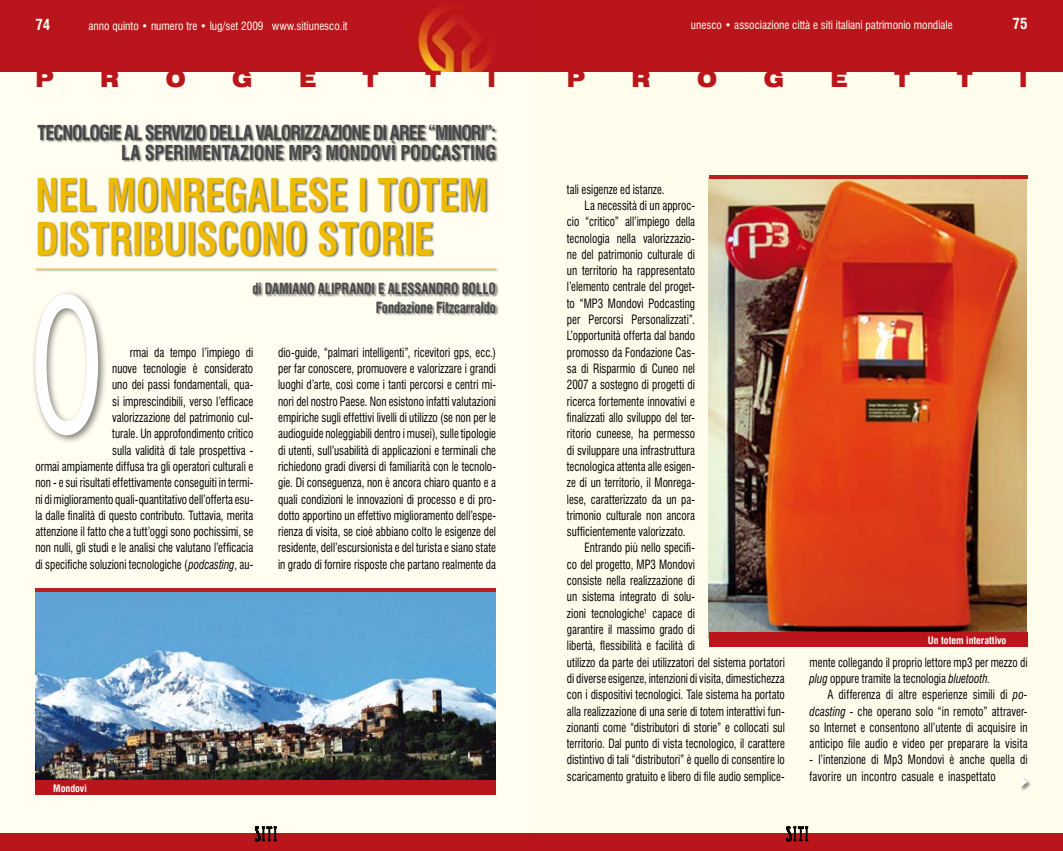
<style>
.page{position:relative;width:1063px;height:851px;background:#fff}
.page>*{position:absolute;margin:0;border:0;box-sizing:border-box;transform-origin:0 0}
.t1{font:700 condensed 43.75px/43.8px "Swiss 721 BT";letter-spacing:-.01em;color:#efbb00;scale:.9 1}
.t2{font:900 expanded 22.5px "Swiss 721 BT";color:#bb151c;scale:.85 1}
.t3{font:700 condensed 20px/20px "Swiss 721 BT";letter-spacing:-.04em;color:#464648;text-align:right;scale:.9 1}
.t4{font:700 condensed 15px/18.8px "Swiss 721 BT";color:#464648;text-align:right;scale:.85 1}
.t5{font:700 condensed 15px "Swiss 721 BT";color:#fffef1}
.t6{font:condensed 12.5px/16.2px "Swiss 721 BT";color:#000;text-align:justify;scale:.88 1}
.t7{font:condensed 11.25px "Swiss 721 BT";color:#fffef1}
.t8{font:700 condensed 10px "Swiss 721 BT";color:#fff}
.s1{font-style:italic}
</style>
<div class="page">
<div style="left:0;top:0;width:531px;height:850px;background:#fffef1"></div>
<div style="left:531px;top:0;width:532px;height:850px;background:#fffdec"></div>
<img style="left:35px;top:591px;width:461px;height:189px">
<img style="left:708px;top:177px;width:319px;height:461px">
<div style="left:0;top:0;width:531px;height:71px;background:#ba151c"></div>
<div style="left:0;top:833px;width:1063px;height:17px;background:#bb151c"></div>
<div style="left:531px;top:0;width:532px;height:71px;background:#bb151c"></div>
<svg style="left:255px;top:826px;width:21px;height:15px"></svg>
<svg style="left:787px;top:826px;width:21px;height:15px"></svg>
<div style="left:709px;top:632px;width:319px;height:14px;background:#bb151c"></div>
<hr style="left:709px;top:175px;width:319px;height:4px;background:#bc1e1e">
<hr style="left:35px;top:588px;width:461px;height:3px;background:#bc1e1e">
<div style="left:35px;top:780px;width:461px;height:14px;background:#bb151c"></div>
<div style="left:31px;top:289px;width:77px;height:156px;background:#000;opacity:.5"></div>
<svg style="left:35px;top:317px;width:63px;height:118px"></svg>
<div style="left:1020px;top:776px;width:13px;height:16px;background:#000;opacity:.5"></div>
<svg style="left:1020px;top:776px;width:8px;height:11px"></svg>
<div style="left:34px;top:123px;width:465px;height:194px;background:#000;opacity:.59"></div>
<hr style="left:35px;top:269px;width:461px;height:1px;background:#efbb00">
<p class="t5" style="left:35px;top:16px;width:16px">74</p>
<p class="t7" style="left:89px;top:19px;width:261px">anno quinto • numero tre • lug/set 2009 www.sitiunesco.it</p>
<p class="t7" style="left:691px;top:18px;width:263px">unesco • associazione città e siti italiani patrimonio mondiale</p>
<p class="t5" style="left:1013px;top:14px;width:16px">75</p>
<h2 class="t2" style="left:35px;top:65px;width:23px">P</h2>
<h2 class="t2" style="left:100px;top:65px;width:24px">R</h2>
<h2 class="t2" style="left:166px;top:65px;width:25px">O</h2>
<h2 class="t2" style="left:232px;top:65px;width:25px">G</h2>
<h2 class="t2" style="left:299px;top:65px;width:21px">E</h2>
<h2 class="t2" style="left:363px;top:65px;width:20px">T</h2>
<h2 class="t2" style="left:426px;top:65px;width:20px">T</h2>
<h2 class="t2" style="left:488px;top:65px;width:11px">I</h2>
<h2 class="t2" style="left:567px;top:65px;width:23px">P</h2>
<h2 class="t2" style="left:632px;top:65px;width:24px">R</h2>
<h2 class="t2" style="left:697px;top:65px;width:25px">O</h2>
<h2 class="t2" style="left:764px;top:65px;width:25px">G</h2>
<h2 class="t2" style="left:831px;top:65px;width:21px">E</h2>
<h2 class="t2" style="left:894px;top:65px;width:20px">T</h2>
<h2 class="t2" style="left:957px;top:65px;width:20px">T</h2>
<h2 class="t2" style="left:1019px;top:65px;width:11px">I</h2>
<h3 class="t3" style="left:38px;top:123px;width:511px">TECNOLOGIE AL SERVIZIO DELLA VALORIZZAZIONE DI AREE “MINORI”:<br>LA SPERIMENTAZIONE MP3 MONDOVÌ PODCASTING</h3>
<h1 class="t1" style="left:35px;top:173px;width:504px">NEL MONREGALESE I TOTEM<br>DISTRIBUISCONO STORIE</h1>
<p class="t4" style="left:252px;top:279px;width:288px">di DAMIANO ALIPRANDI E ALESSANDRO BOLLO<br>Fondazione Fitzcarraldo</p>
<p class="t6" style="left:567px;top:181px;width:113px">tali esigenze ed istanze.</p>
<p class="t6" style="left:585px;top:197px;width:127px">La necessità di un approc-</p>
<p class="t6" style="left:567px;top:213px;width:147px">cio “critico” all’impiego della</p>
<p class="t6" style="left:567px;top:230px;width:147px">tecnologia nella valorizzazio-</p>
<p class="t6" style="left:567px;top:246px;width:147px">ne del patrimonio culturale di</p>
<p class="t6" style="left:567px;top:262px;width:147px">un territorio ha rappresentato</p>
<p class="t6" style="left:567px;top:279px;width:147px">l’elemento centrale del proget-</p>
<p class="t6" style="left:567px;top:295px;width:147px">to “MP3 Mondovì Podcasting</p>
<p class="t6" style="left:567px;top:311px;width:147px">per Percorsi Personalizzati”.</p>
<p class="t6" style="left:567px;top:327px;width:147px">L’opportunità offerta dal bando</p>
<p class="t6" style="left:567px;top:344px;width:147px">promosso da Fondazione Cas-</p>
<p class="t6" style="left:567px;top:360px;width:147px">sa di Risparmio di Cuneo nel</p>
<p class="t6" style="left:567px;top:376px;width:147px">2007 a sostegno di progetti di</p>
<p class="t6" style="left:567px;top:393px;width:147px">ricerca fortemente innovativi e</p>
<p class="t6" style="left:567px;top:409px;width:147px">finalizzati allo sviluppo del ter-</p>
<p class="t6" style="left:567px;top:425px;width:147px">ritorio cuneese, ha permesso</p>
<p class="t6" style="left:567px;top:442px;width:147px">di sviluppare una infrastruttura</p>
<p class="t6" style="left:567px;top:458px;width:147px">tecnologica attenta alle esigen-</p>
<p class="t6" style="left:567px;top:474px;width:147px">ze di un territorio, il Monrega-</p>
<p class="t6" style="left:567px;top:490px;width:147px">lese, caratterizzato da un pa-</p>
<p class="t6" style="left:567px;top:507px;width:147px">trimonio culturale non ancora</p>
<p class="t6" style="left:567px;top:523px;width:136px">sufficientemente valorizzato.</p>
<p class="t6" style="left:585px;top:539px;width:127px">Entrando più nello specifi-</p>
<p class="t6" style="left:567px;top:556px;width:147px">co del progetto, MP3 Mondovì</p>
<p class="t6" style="left:567px;top:572px;width:147px">consiste nella realizzazione di</p>
<p class="t6" style="left:567px;top:588px;width:147px">un sistema integrato di solu-</p>
<p class="t6" style="left:567px;top:605px;width:147px">zioni tecnologiche<sup>1</sup> capace di</p>
<p class="t6" style="left:567px;top:621px;width:147px">garantire il massimo grado di</p>
<p class="t6" style="left:567px;top:637px;width:147px">libertà, flessibilità e facilità di</p>
<p class="t6" style="left:567px;top:653px;width:249px">utilizzo da parte dei utilizzatori del sistema portatori</p>
<p class="t6" style="left:567px;top:670px;width:249px">di diverse esigenze, intenzioni di visita, dimestichezza</p>
<p class="t6" style="left:567px;top:686px;width:249px">con i dispositivi tecnologici. Tale sistema ha portato</p>
<p class="t6" style="left:567px;top:702px;width:249px">alla realizzazione di una serie di totem interattivi fun-</p>
<p class="t6" style="left:567px;top:719px;width:249px">zionanti come “distributori di storie” e collocati sul</p>
<p class="t6" style="left:567px;top:735px;width:249px">territorio. Dal punto di vista tecnologico, il carattere</p>
<p class="t6" style="left:567px;top:751px;width:249px">distintivo di tali “distributori” è quello di consentire lo</p>
<p class="t6" style="left:567px;top:768px;width:249px">scaricamento gratuito e libero di file audio semplice-</p>
<p class="t6" style="left:278px;top:344px;width:249px">dio-guide, “palmari intelligenti”, ricevitori gps, ecc.) per far conoscere, promuovere e valorizzare i grandi luoghi d’arte, così come i tanti percorsi e centri mi&shy;nori del nostro Paese. Non esistono infatti valutazioni empiriche sugli effettivi livelli di utilizzo (se non per le audioguide noleggiabili dentro i musei), sulle tipologie di utenti, sull’usabilità di applicazioni e terminali che richiedono gradi diversi di familiarità con le tecnolo&shy;gie. Di conseguenza, non è ancora chiaro quanto e a quali condizioni le innovazioni di processo e di pro&shy;dotto apportino un effettivo miglioramento dell’espe&shy;rienza di visita, se cioè abbiano colto le esigenze del residente, dell’escursionista e del turista e siano state in grado di fornire risposte che partano realmente da</p>
<p class="t6" style="left:35px;top:344px;width:249px;text-align:right">rmai da tempo l’impiego di<br>nuove tecnologie è considerato<br>uno dei passi fondamentali, qua-<br>si imprescindibili, verso l’efficace<br>valorizzazione del patrimonio cul-<br>turale. Un approfondimento critico<br>sulla validità di tale prospettiva -<br>ormai ampiamente diffusa tra gli operatori culturali e non - e sui risultati effettivamente conseguiti in termi&shy;ni di miglioramento quali-quantitativo dell’offerta esu&shy;la dalle finalità di questo contributo. Tuttavia, merita attenzione il fatto che a tutt’oggi sono pochissimi, se non nulli, gli studi e le analisi che valutano l’efficacia di specifiche soluzioni tecnologiche (<span class="s1">podcasting</span>, au-</p>
<p class="t8" style="left:928px;top:634px;width:80px">Un totem interattivo</p>
<p class="t6" style="left:810px;top:653px;width:249px">mente collegando il proprio lettore mp3 per mezzo di <span class="s1">plug</span> oppure tramite la tecnologia <span class="s1">bluetooth</span>.</p>
<p class="t6" style="left:810px;top:686px;width:249px;text-indent:18px">A differenza di altre esperienze simili di <span class="s1">po&shy;dcasting</span> - che operano solo “in remoto” attraver&shy;so Internet e consentono all’utente di acquisire in anticipo file audio e video per preparare la visita</p>
<p class="t6" style="left:810px;top:751px;width:249px">- l’intenzione di Mp3 Mondovì è anche quella di favorire un incontro casuale e inaspettato</p>
<p class="t8" style="left:53px;top:781px;width:35px">Mondovì</p>
</div>
